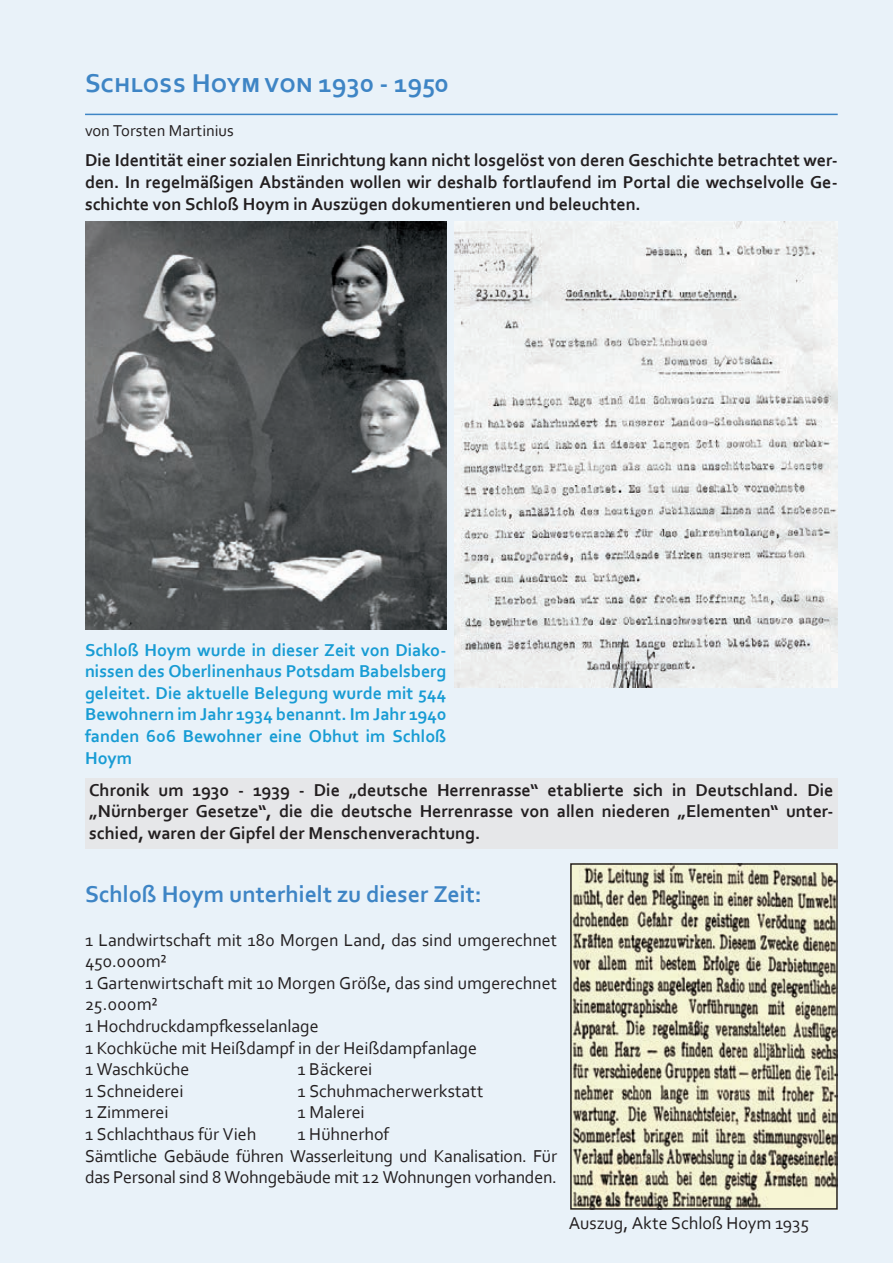
<style>
.page{position:relative;width:893px;height:1263px;background:#e9f2f9}
.page>*{position:absolute;margin:0;border:0;box-sizing:border-box;transform-origin:0 0}
.t1{font:700 27px "Corbel";color:#3e85c5}
.t2{font:700 24px "Corbel";color:#3e85c5}
.t3{font:700 18px/21.6px "Corbel";color:#231f20;text-align:justify}
.t4{font:18px/21.6px "Corbel";letter-spacing:-.005em;color:#231f20}
.t5{font:700 18px/21.6px "Corbel";color:#189cd4;text-align:justify}
.t6{font:16.5px "Corbel";color:#231f20}
</style>
<div class="page">
<hr style="left:85px;top:114px;width:753px;height:1px;background:#3e85c5">
<img style="left:85px;top:221px;width:361px;height:408px">
<img style="left:454px;top:221px;width:383px;height:466px">
<div style="left:85px;top:778px;width:753px;height:71px;background:#e6e7e9"></div>
<img style="left:572px;top:865px;width:264px;height:342px">
<div style="left:570px;top:863px;width:268px;height:346px;border:1px solid #231f20"></div>
<h1 class="t1" style="left:85px;top:67px;width:365px">Schloss Hoym von 1930 - 1950</h1>
<p class="t6" style="left:85px;top:120px;width:150px">von Torsten Martinius</p>
<p class="t3" style="left:85px;top:149px;width:754px">Die Identität einer sozialen Einrichtung kann nicht losgelöst von deren Geschichte betrachtet wer&shy;den. In regelmäßigen Abständen wollen wir deshalb fortlaufend im Portal die wechselvolle Ge&shy;schichte von Schloß Hoym in Auszügen dokumentieren und beleuchten.</p>
<p class="t5" style="left:85px;top:638px;width:363px">Schloß Hoym wurde in dieser Zeit von Diako&shy;nissen des Oberlinenhaus Potsdam Babelsberg geleitet. Die aktuelle Belegung wurde mit 544<br>Bewohnern im Jahr 1934 benannt. Im Jahr 1940 fanden 606 Bewohner eine Obhut im Schloß Hoym</p>
<p class="t3" style="left:89px;top:779px;width:746px">Chronik um 1930 - 1939 - Die „deutsche Herrenrasse“ etablierte sich in Deutschland. Die „Nürnberger Gesetze“, die die deutsche Herrenrasse von allen niederen „Elementen“ unter&shy;schied, waren der Gipfel der Menschenverachtung.</p>
<h2 class="t2" style="left:85px;top:879px;width:398px">Schloß Hoym unterhielt zu dieser Zeit:</h2>
<p class="t4" style="left:85px;top:928px;width:473px">1 Landwirtschaft mit 180 Morgen Land, das sind umgerechnet 450.000m²<br>1 Gartenwirtschaft mit 10 Morgen Größe, das sind umgerechnet 25.000m²<br>1 Hochdruckdampfkesselanlage<br>1 Kochküche mit Heißdampf in der Heißdampfanlage<br>1 Waschküche</p>
<p class="t4" style="left:298px;top:1058px;width:76px">1 Bäckerei</p>
<p class="t4" style="left:85px;top:1079px;width:100px">1 Schneiderei</p>
<p class="t4" style="left:298px;top:1079px;width:187px">1 Schuhmacherwerkstatt</p>
<p class="t4" style="left:85px;top:1101px;width:85px">1 Zimmerei</p>
<p class="t4" style="left:298px;top:1101px;width:69px">1 Malerei</p>
<p class="t4" style="left:85px;top:1123px;width:173px">1 Schlachthaus für Vieh</p>
<p class="t4" style="left:85px;top:1123px;width:473px;text-indent:213px">1 Hühnerhof<br>Sämtliche Gebäude führen Wasserleitung und Kanalisation. Für das Personal sind 8 Wohngebäude mit 12 Wohnungen vorhanden.</p>
<p class="t4" style="left:569px;top:1211px;width:242px">Auszug, Akte Schloß Hoym 1935</p>
</div>
